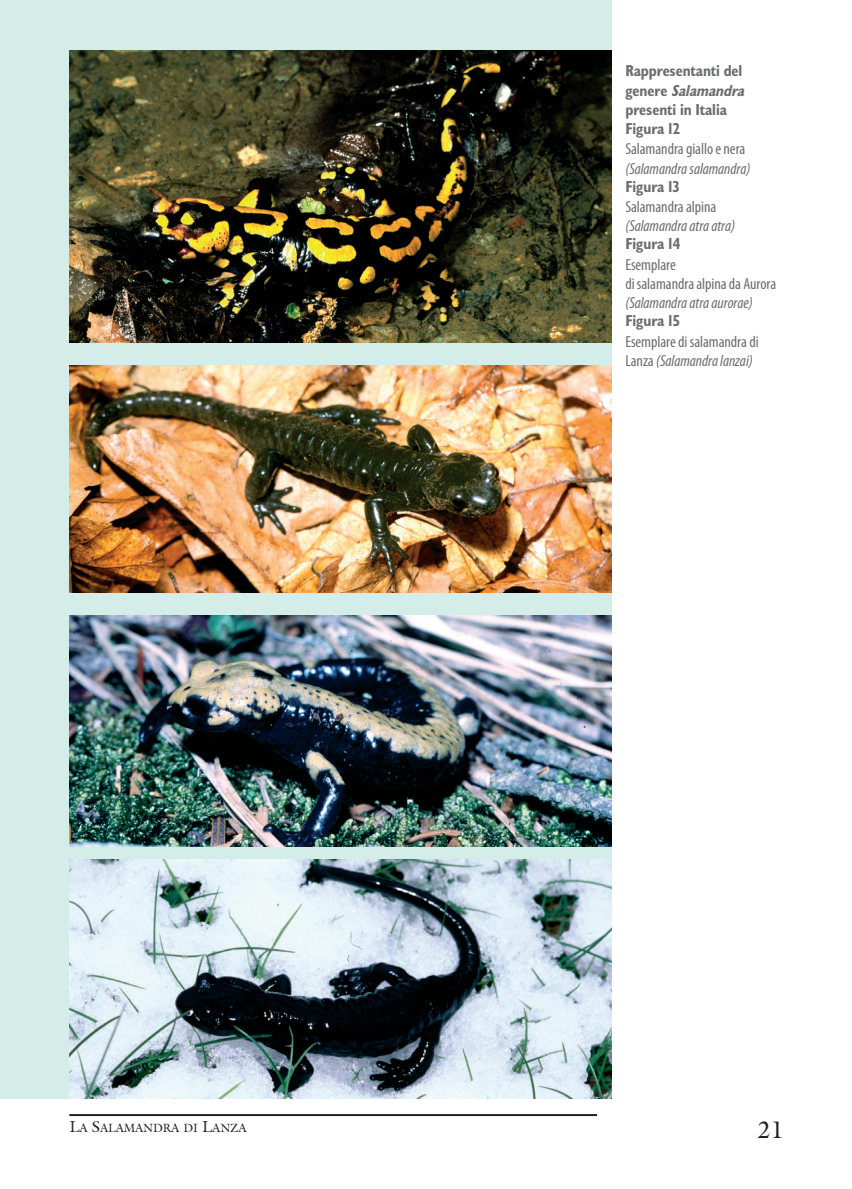
<style>
.page{position:relative;width:852px;height:1189px;background:#fff}
.page>*{position:absolute;margin:0;border:0;box-sizing:border-box;transform-origin:0 0}
.t1{font:24px "Galliard";color:#231f20}
.t2{font:condensed 16px/18.8px "Myriad Pro";letter-spacing:-.005em;color:#6c6d70}
.t3{font:700 condensed 16px/19.2px "Humanist 521 BT";letter-spacing:-.005em;color:#6c6d70}
.t4{font:italic condensed 16px/18.6px "Myriad Pro";letter-spacing:-.005em;color:#6c6d70}
.t5{font:12px "Galliard";letter-spacing:-.01em;color:#231f20}
.s1{font-style:italic}
.s2{font-family:"Myriad Pro";font-weight:400}
.s3{font-family:"Myriad Pro";font-weight:400;font-style:italic}
.s4{font-style:normal}
.s5{font-family:"Humanist 521 BT";font-weight:700;font-style:normal}
.s6{font-family:"Humanist 521 BT";font-weight:700}
.s7{font-size:16px}
</style>
<div class="page">
<img style="left:0;top:0;width:612px;height:1117px">
<p class="t3" style="left:625px;top:63px;width:127px">Rappresentanti del g e n e r e <span class="s1">Salamandra </span>presenti in Italia<br>Figura 12<br><span class="s2">Salamandra giallo e nera </span><span class="s3">(Salamandra salamandra)<br></span>Figura 13</p>
<p class="t4" style="left:625px;top:199px;width:111px"><span class="s4">Salamandra alpina </span>(Salamandra atra atra)<br><span class="s5">Figura 14</span></p>
<p class="t2" style="left:625px;top:256px;width:152px">Esemplare<br>di salamandra alpina da Aurora <span class="s1">(Salamandra atra aurorae)<br></span><span class="s6">Figura 15</span></p>
<p class="t2" style="left:625px;top:333px;width:135px">Esemplare di salamandra di<br>Lanza <span class="s1">(Salamandra lanzai)</span></p>
<p class="t5" style="left:69px;top:1123px;width:179px"><span class="s7">L</span>A <span class="s7">S</span>ALAMANDRA DI <span class="s7">L</span>ANZA</p>
<p class="t1" style="left:757px;top:1120px;width:28px">21</p>
</div>
